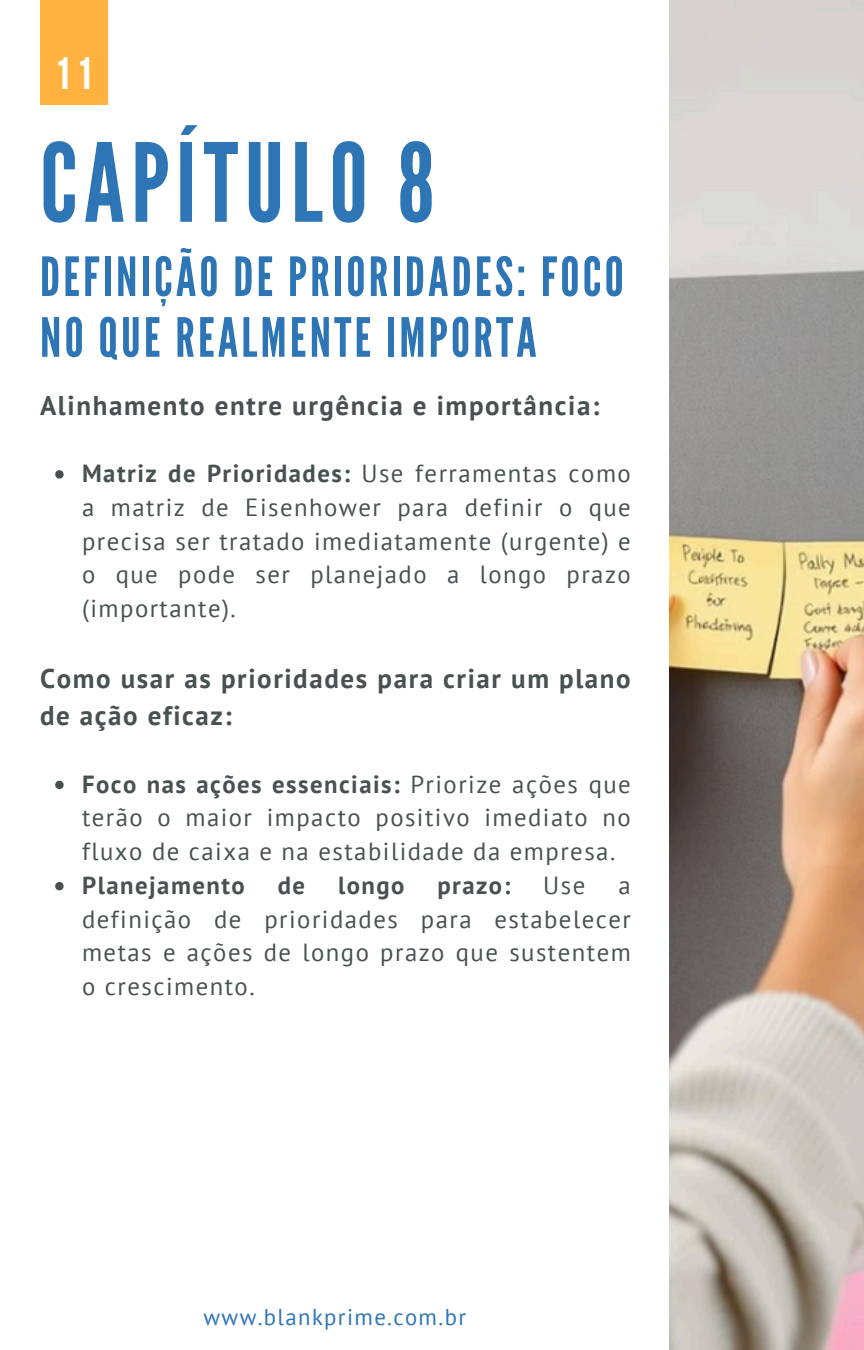
<style>
.page{position:relative;width:864px;height:1350px;background:#fff}
.page>*{position:absolute;margin:0;border:0;box-sizing:border-box;transform-origin:0 0}
.t1{font:108.67px "League Gothic";letter-spacing:.06em;color:#2e75b6}
.t2{font:54px/60.8px "League Gothic";letter-spacing:.06em;color:#2e75b6}
.t3{font:700 45.45px "Bebas Neue";color:#fff}
.t4{font:700 27px/37.1px "PT Sans";letter-spacing:.06em;color:#495052}
.t5{font:24.75px/33.8px "PT Sans";letter-spacing:.06em;color:#495052;text-align:justify}
.t6{font:700 24.75px "PT Sans";letter-spacing:.06em;color:#495052}
.t7{font:22.72px "PT Sans";letter-spacing:.06em;color:#2e75b6}
.s1{font-weight:700}
</style>
<div class="page">
<div style="left:40px;top:0;width:68px;height:105px;background:#ffb23f"></div>
<img style="left:670px;top:0;width:194px;height:1350px">
<svg style="left:55px;top:470px;width:9px;height:9px"></svg>
<svg style="left:55px;top:781px;width:9px;height:8px"></svg>
<svg style="left:55px;top:882px;width:9px;height:8px"></svg>
<p class="t3" style="left:54px;top:55px;width:41px">11</p>
<p class="t1" style="left:40px;top:120px;width:396px">CAPÍTULO 8</p>
<p class="t2" style="left:40px;top:248px;width:585px">DEFINIÇÃO DE PRIORIDADES: FOCO<br>NO QUE REALMENTE IMPORTA</p>
<p class="t4" style="left:40px;top:386px;width:561px">Alinhamento entre urgência e importância:</p>
<h1 class="t5" style="left:82px;top:456px;width:550px"><span class="s1">Matriz de Prioridades:</span> Use ferramentas como a matriz de Eisenhower para definir o que precisa ser tratado imediatamente (urgente) e o que pode ser planejado a longo prazo (importante).</h1>
<h2 class="t4" style="left:40px;top:659px;width:592px">Como usar as prioridades para criar um plano de ação eficaz:</h2>
<p class="t5" style="left:82px;top:766px;width:550px"><span class="s1">Foco nas ações essenciais:</span> Priorize ações que terão o maior impacto positivo imediato no fluxo de caixa e na estabilidade da empresa.</p>
<h2 class="t6" style="left:82px;top:869px;width:164px">Planejamento</h2>
<h2 class="t6" style="left:278px;top:869px;width:29px">de</h2>
<h2 class="t6" style="left:338px;top:869px;width:68px">longo</h2>
<h2 class="t6" style="left:437px;top:869px;width:74px">prazo:</h2>
<h2 class="t5" style="left:543px;top:868px;width:44px">Use</h2>
<h2 class="t5" style="left:82px;top:868px;width:550px;text-indent:537px">a definição de prioridades para estabelecer metas e ações de longo prazo que sustentem o crescimento.</h2>
<p class="t7" style="left:204px;top:1302px;width:264px">www.blankprime.com.br</p>
</div>
